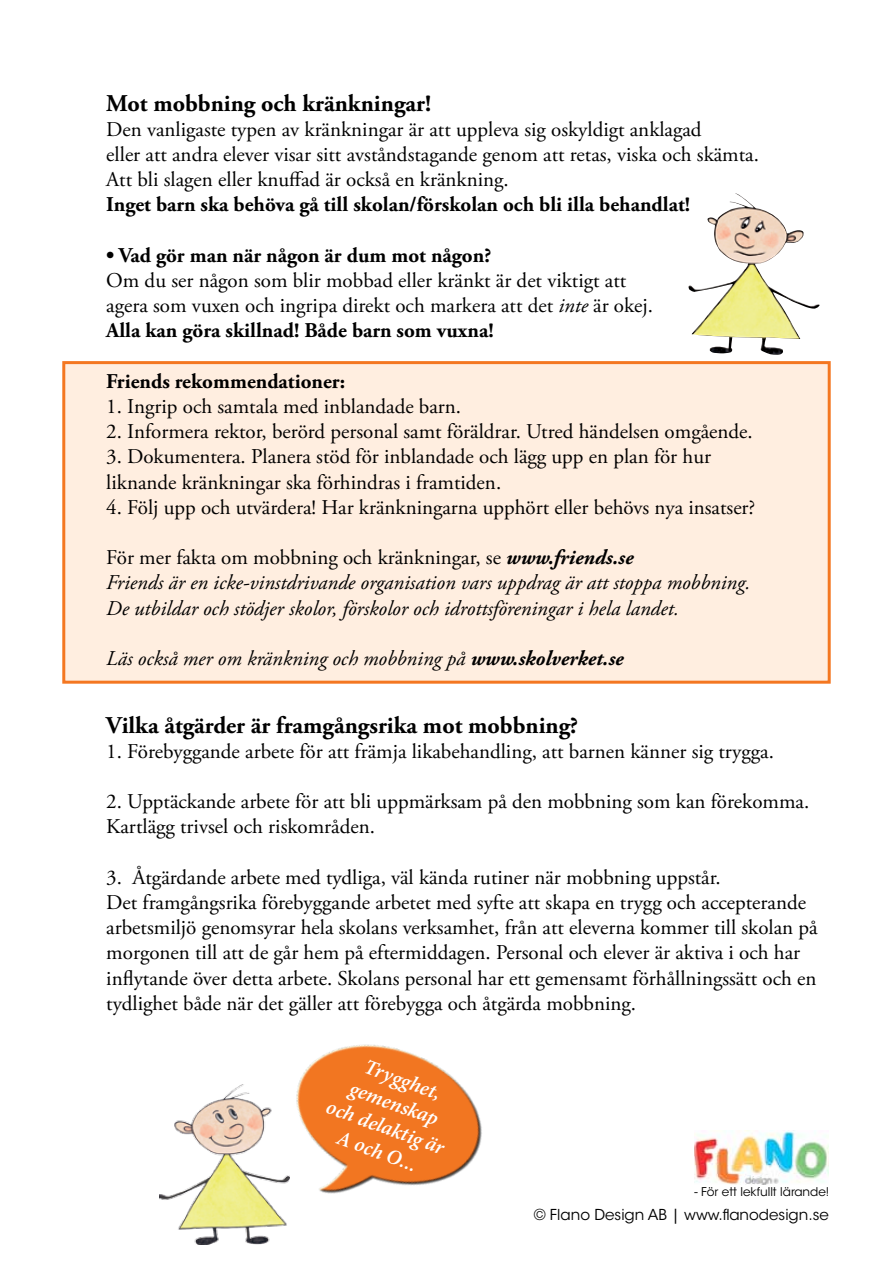
<style>
.page{position:relative;width:893px;height:1263px;background:#fff}
.page>*{position:absolute;margin:0;border:0;box-sizing:border-box;transform-origin:0 0}
.t1{font:700 24px "Adobe Garamond Pro";color:#000}
.t2{font:21px/25.2px "Adobe Garamond Pro";color:#000}
.t3{font:italic 21px/25.2px "Adobe Garamond Pro";color:#000}
.t4{font:700 21px "Adobe Garamond Pro";color:#000}
.t5{font:italic 600 21px/25.2px "Minion Pro";color:#fff;text-align:center}
.t6{font:15px "ITC Avant Garde Std";color:#000}
.t7{font:12px "ITC Avant Garde Std";color:#000}
.s1{font-style:italic}
.s2{font-weight:700}
.s3{font-style:normal}
</style>
<div class="page">
<div style="left:62px;top:361px;width:769px;height:323px;background:#ffeee0;border:3px solid #f47721"></div>
<img style="left:694px;top:1130px;width:135px;height:54px">
<img style="left:688px;top:193px;width:132px;height:162px">
<img style="left:159px;top:1084px;width:107px;height:160px">
<img style="left:262px;top:1044px;width:220px;height:199px">
<p class="t1" style="left:106px;top:89px;width:326px">Mot mobbning och kränkningar!</p>
<p class="t2" style="left:106px;top:117px;width:654px">Den vanligaste typen av kränkningar är att uppleva sig oskyldigt anklagad<br>eller att andra elever visar sitt avståndstagande genom att retas, viska och skämta.<br>Att bli slagen eller knuffad är också en kränkning.</p>
<p class="t4" style="left:106px;top:193px;width:585px">Inget barn ska behöva gå till skolan/förskolan och bli illa behandlat!</p>
<p class="t4" style="left:106px;top:243px;width:386px">• Vad gör man när någon är dum mot någon?</p>
<p class="t2" style="left:106px;top:268px;width:548px">Om du ser någon som blir mobbad eller kränkt är det viktigt att agera som vuxen och ingripa direkt och markera att det <span class="s1">inte</span> är okej.<br><span class="s2">Alla kan göra skillnad! Både barn som vuxna!</span></p>
<p class="t4" style="left:106px;top:369px;width:240px">Friends rekommendationer:</p>
<p class="t2" style="left:106px;top:394px;width:356px">1. Ingrip och samtala med inblandade barn.</p>
<p class="t2" style="left:106px;top:420px;width:648px">2. Informera rektor, berörd personal samt föräldrar. Utred händelsen omgående.</p>
<p class="t2" style="left:106px;top:445px;width:606px">3. Dokumentera. Planera stöd för inblandade och lägg upp en plan för hur liknande kränkningar ska förhindras i framtiden.</p>
<p class="t2" style="left:106px;top:495px;width:651px">4. Följ upp och utvärdera! Har kränkningarna upphört eller behövs nya insatser?</p>
<p class="t3" style="left:106px;top:546px;width:646px"><span class="s3">För mer fakta om mobbning och kränkningar, se</span> <span class="s2">www.friends.se<br></span>Friends är en icke-vinstdrivande organisation vars uppdrag är att stoppa mobbning.<br>De utbildar och stödjer skolor, förskolor och idrottsföreningar i hela landet.</p>
<p class="t3" style="left:106px;top:646px;width:519px">Läs också mer om kränkning och mobbning på <span class="s2">www.skolverket.se</span></p>
<p class="t1" style="left:106px;top:711px;width:473px">Vilka åtgärder är framgångsrika mot mobbning?</p>
<p class="t2" style="left:106px;top:739px;width:669px">1. Förebyggande arbete för att främja likabehandling, att barnen känner sig trygga.</p>
<p class="t2" style="left:106px;top:790px;width:704px">2. Upptäckande arbete för att bli uppmärksam på den mobbning som kan förekomma.<br>Kartlägg trivsel och riskområden.</p>
<p class="t2" style="left:106px;top:865px;width:713px">3. Åtgärdande arbete med tydliga, väl kända rutiner när mobbning uppstår.<br>Det framgångsrika förebyggande arbetet med syfte att skapa en trygg och accepterande arbetsmiljö genomsyrar hela skolans verksamhet, från att eleverna kommer till skolan på morgonen till att de går hem på eftermiddagen. Personal och elever är aktiva i och har inflytande över detta arbete. Skolans personal har ett gemensamt förhållningssätt och en tydlighet både när det gäller att förebygga och åtgärda mobbning.</p>
<p class="t5" style="left:349px;top:1046px;width:126px;rotate:20deg">Trygghet, gemenskap och delaktig är<br>A och O...</p>
<p class="t7" style="left:694px;top:1184px;width:136px">- För ett lekfullt lärande!</p>
<p class="t6" style="left:534px;top:1205px;width:297px">© Flano Design AB | www.flanodesign.se</p>
</div>
